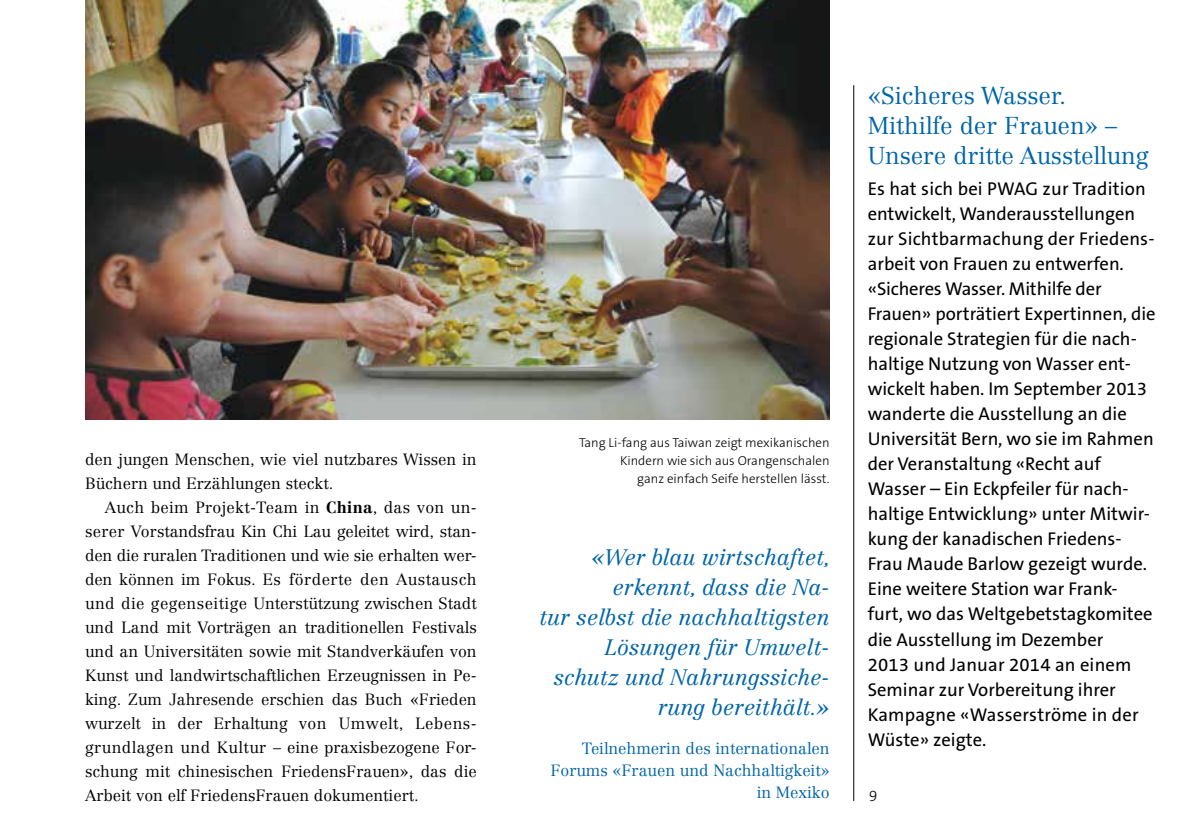
<style>
.page{position:relative;width:1191px;height:840px;background:#fff}
.page>*{position:absolute;margin:0;border:0;box-sizing:border-box;transform-origin:0 0}
.t1{font:300 24px/30px "Centennial LT Std";color:#0065a7}
.t2{font:italic 300 22px/30px "Centennial LT Std";letter-spacing:-.005em;color:#0065a7;text-align:right}
.t3{font:18.6px/25px "The Sans B W5 Plain";color:#000}
.t4{font:300 16px/24px "Centennial LT Std";color:#000}
.t5{font:300 16px/22px "Centennial LT Std";color:#0065a7;text-align:right}
.t6{font:300 15px "The Sans B W3";color:#000}
.t7{font:300 13px/18.4px "The Sans B W3";color:#000;text-align:right}
.s1{font-weight:700}
</style>
<div class="page">
<img style="left:85px;top:0;width:744px;height:420px">
<hr style="left:853px;top:85px;width:1px;height:715px;background:#000">
<p class="t4" style="left:85px;top:447px;width:393px">den jungen Menschen, wie viel nutzbares Wissen in<br>Büchern und Erzählungen steckt.</p>
<p class="t4" style="left:85px;top:495px;width:393px;text-align:justify;text-indent:20px">Auch beim Projekt-Team in <span class="s1">China</span>, das von un&shy;serer Vorstandsfrau Kin Chi Lau geleitet wird, stan&shy;den die ruralen Traditionen und wie sie erhalten wer&shy;den können im Fokus. Es förderte den Austausch und die gegenseitige Unterstützung zwischen Stadt und Land mit Vorträgen an traditionellen Festivals und an Universitäten sowie mit Standverkäufen von Kunst und landwirtschaftlichen Erzeugnissen in Pe&shy;king. Zum Jahresende erschien das Buch «Frieden wurzelt in der Erhaltung von Umwelt, Lebens&shy;grundlagen und Kultur – eine praxisbezogene For&shy;schung mit chinesischen FriedensFrauen», das die Arbeit von elf FriedensFrauen dokumentiert.</p>
<p class="t7" style="left:579px;top:433px;width:252px">Tang Li-fang aus Taiwan zeigt mexikanischen<br>Kindern wie sich aus Orangenschalen<br>ganz einfach Seife herstellen lässt.</p>
<p class="t2" style="left:539px;top:541px;width:293px">«Wer blau wirtschaftet, erkennt, dass die Na-<br>tur selbst die nachhaltigsten<br>Lösungen für Umwelt&shy;schutz und Nahrungssiche&shy;rung bereithält.»</p>
<p class="t5" style="left:550px;top:736px;width:281px">Teilnehmerin des internationalen<br>Forums «Frauen und Nachhaltigkeit» in Mexiko</p>
<p class="t1" style="left:867px;top:81px;width:282px">«Sicheres Wasser.<br>Mithilfe der Frauen» –<br>Unsere dritte Ausstellung</p>
<p class="t3" style="left:867px;top:176px;width:289px">Es hat sich bei PWAG zur Tradition entwickelt, Wanderausstellungen zur Sichtbarmachung der Friedens&shy;arbeit von Frauen zu entwerfen. «Sicheres Wasser. Mithilfe der<br>Frauen» porträtiert Expertinnen, die regionale Strategien für die nach&shy;haltige Nutzung von Wasser ent&shy;wickelt haben. Im September 2013 wanderte die Ausstellung an die<br>Universität Bern, wo sie im Rahmen der Veranstaltung «Recht auf<br>Wasser – Ein Eckpfeiler für nach&shy;haltige Entwicklung» unter Mitwir&shy;kung der kanadischen Friedens-<br>Frau Maude Barlow gezeigt wurde.<br>Eine weitere Station war Frank&shy;furt, wo das Weltgebetstagkomitee die Ausstellung im Dezember<br>2013 und Januar 2014 an einem<br>Seminar zur Vorbereitung ihrer<br>Kampagne «Wasserströme in der<br>Wüste» zeigte.</p>
<p class="t6" style="left:869px;top:785px;width:10px">9</p>
</div>
